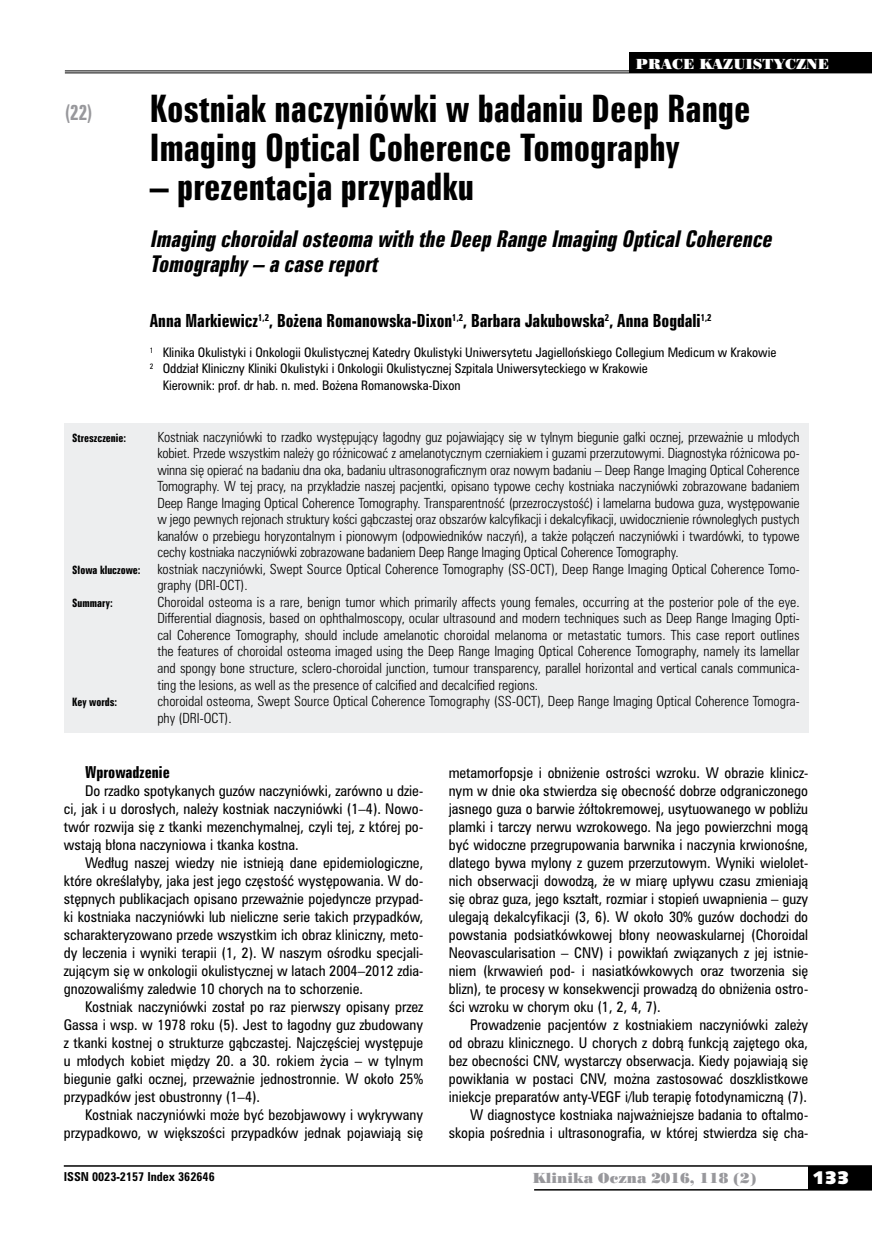
<style>
.page{position:relative;width:872px;height:1234px;background:#fff}
.page>*{position:absolute;margin:0;border:0;box-sizing:border-box;transform-origin:0 0}
.t1{font:34.5px/39px "Zurich Bd X Cn PL";color:#000}
.t2{font:italic 21px/25.5px "Zurich Bd X Cn PL";color:#000}
.t3{font:19.5px "Zurich Bd X Cn PL";color:#98989c;scale:.9 1}
.t4{font:18px "Humanst 531 U Blk PL";color:#fff}
.t5{font:16.5px "Zurich Bd X Cn PL";color:#000}
.t6{font:15px "Zurich Bd X Cn PL";color:#000}
.t7{font:13.5px/18px "Zurich Cn PL";color:#000;text-align:justify}
.t8{font:13.5px "Poster Bodoni PL";color:#98989c}
.t9{font:13.5px "Poster Bodoni PL";color:#fff}
.t10{font:12.75px/16.5px "Zurich Lt Cn PL";color:#000;text-align:justify}
.t11{font:12px "Zurich Cn PL";color:#000}
.t12{font:700 11.25px "Zurich Cn PL";color:#000}
.t13{font:10.5px "Zurich Bd X Cn PL";color:#000}
</style>
<div class="page">
<div style="left:808px;top:1165px;width:64px;height:24px;background:#000"></div>
<hr style="left:64px;top:1164px;width:808px;height:2px;background:#000">
<hr style="left:534px;top:1188px;width:338px;height:2px;background:#000">
<div style="left:64px;top:423px;width:744px;height:309px;background:#edeeef"></div>
<hr style="left:65px;top:70px;width:807px;height:1px;background:#000">
<hr style="left:65px;top:72px;width:807px;height:1px;background:#000">
<div style="left:629px;top:53px;width:243px;height:20px;background:#000"></div>
<h3 class="t3" style="left:65px;top:100px;width:32px">(22)</h3>
<p class="t9" style="left:636px;top:55px;width:195px">PRACE KAZUISTYCZNE</p>
<h1 class="t1" style="left:150px;top:89px;width:602px">Kostniak naczyniówki w badaniu Deep Range<br>Imaging Optical Coherence Tomography</h1>
<h1 class="t1" style="left:150px;top:167px;width:326px">– prezentacja przypadku</h1>
<h2 class="t2" style="left:150px;top:226px;width:628px">Imagingchoroidalosteomawith the DeepRange ImagingOpticalCoherence<br>Tomography– acase report</h2>
<p class="t5" style="left:150px;top:310px;width:563px">Anna Markiewicz<sup>1,2</sup>, Bożena Romanowska-Dixon<sup>1,2</sup>, Barbara Jakubowska<sup>2</sup>, Anna Bogdali<sup>1,2</sup></p>
<p class="t11" style="left:150px;top:344px;width:628px"><sup>1</sup> Klinika Okulistyki i Onkologii Okulistycznej Katedry Okulistyki Uniwersytetu Jagiellońskiego Collegium Medicum w Krakowie</p>
<p class="t11" style="left:150px;top:360px;width:499px"><sup>2</sup> Oddział Kliniczny Kliniki Okulistyki i Onkologii Okulistycznej Szpitala Uniwersyteckiego w Krakowie</p>
<p class="t11" style="left:163px;top:377px;width:299px">Kierownik: prof. dr hab. n. med. Bożena Romanowska-Dixon</p>
<p class="t13" style="left:72px;top:431px;width:55px">Streszczenie:</p>
<p class="t10" style="left:157px;top:428px;width:644px">Kostniak naczyniówki to rzadko występujący łagodny guz pojawiający się w tylnym biegunie gałki ocznej, przeważnie u młodych kobiet. Przede wszystkim należy go różnicować z amelanotycznym czerniakiem i guzami przerzutowymi. Diagnostyka różnicowa po&shy;winna się opierać na badaniu dna oka, badaniu ultrasonograficznym oraz nowym badaniu – Deep Range Imaging Optical Coherence Tomography. W tej pracy, na przykładzie naszej pacjentki, opisano typowe cechy kostniaka naczyniówki zobrazowane badaniem Deep Range Imaging Optical Coherence Tomography. Transparentność (przezroczystość) i lamelarna budowa guza, występowanie w jego pewnych rejonach struktury kości gąbczastej oraz obszarów kalcyfikacji i dekalcyfikacji, uwidocznienie równoległych pustych kanałów o przebiegu horyzontalnym i pionowym (odpowiedników naczyń), a także połączeń naczyniówki i twardówki, to typowe cechy kostniaka naczyniówki zobrazowane badaniem Deep Range Imaging Optical Coherence Tomography.</p>
<p class="t13" style="left:72px;top:563px;width:70px">Słowa kluczowe:</p>
<p class="t10" style="left:157px;top:560px;width:644px">kostniak naczyniówki, Swept Source Optical Coherence Tomography (SS-OCT), Deep Range Imaging Optical Coherence Tomo&shy;graphy (DRI-OCT).</p>
<p class="t13" style="left:72px;top:596px;width:42px">Summary:</p>
<p class="t10" style="left:157px;top:593px;width:644px">Choroidal osteoma is a rare, benign tumor which primarily affects young females, occurring at the posterior pole of the eye.<br>Differential diagnosis, based on ophthalmoscopy, ocular ultrasound and modern techniques such as Deep Range Imaging Opti&shy;cal Coherence Tomography, should include amelanotic choroidal melanoma or metastatic tumors. This case report outlines the features of choroidal osteoma imaged using the Deep Range Imaging Optical Coherence Tomography, namely its lamellar and spongy bone structure, sclero-choroidal junction, tumour transparency, parallel horizontal and vertical canals communica&shy;ting the lesions, as well as the presence of calcified and decalcified regions.</p>
<p class="t13" style="left:72px;top:695px;width:46px">Key words:</p>
<p class="t10" style="left:157px;top:692px;width:644px">choroidal osteoma, Swept Source Optical Coherence Tomography (SS-OCT), Deep Range Imaging Optical Coherence Tomogra&shy;phy (DRI-OCT).</p>
<p class="t6" style="left:85px;top:762px;width:86px">Wprowadzenie</p>
<p class="t7" style="left:64px;top:781px;width:361px;text-indent:21px">Do rzadko spotykanych guzów naczyniówki, zarówno u dzie&shy;ci, jak i u dorosłych, należy kostniak naczyniówki (1–4). Nowo&shy;twór rozwija się z tkanki mezenchymalnej, czyli tej, z której po&shy;wstają błona naczyniowa i tkanka kostna.</p>
<p class="t7" style="left:64px;top:853px;width:361px;text-indent:21px">Według naszej wiedzy nie istnieją dane epidemiologiczne, które określałyby, jaka jest jego częstość występowania. W do&shy;stępnych publikacjach opisano przeważnie pojedyncze przypad&shy;ki kostniaka naczyniówki lub nieliczne serie takich przypadków, scharakteryzowano przede wszystkim ich obraz kliniczny, meto&shy;dy leczenia i wyniki terapii (1, 2). W naszym ośrodku specjali&shy;zującym się w onkologii okulistycznej w latach 2004–2012 zdia&shy;gnozowaliśmy zaledwie 10 chorych na to schorzenie.</p>
<p class="t7" style="left:64px;top:997px;width:361px;text-indent:21px">Kostniak naczyniówki został po raz pierwszy opisany przez Gassa i wsp. w 1978 roku (5). Jest to łagodny guz zbudowany z tkanki kostnej o strukturze gąbczastej. Najczęściej występuje u młodych kobiet między 20. a 30. rokiem życia – w tylnym biegunie gałki ocznej, przeważnie jednostronnie. W około 25% przypadków jest obustronny (1–4).</p>
<p class="t7" style="left:64px;top:1105px;width:361px;text-align:right">Kostniak naczyniówki może być bezobjawowy i wykrywany przypadkowo, w większości przypadków jednak pojawiają się</p>
<p class="t7" style="left:449px;top:763px;width:361px">metamorfopsje i obniżenie ostrości wzroku. W obrazie klinicz&shy;nym w dnie oka stwierdza się obecność dobrze odgraniczonego jasnego guza o barwie żółtokremowej, usytuowanego w pobliżu plamki i tarczy nerwu wzrokowego. Na jego powierzchni mogą być widoczne przegrupowania barwnika i naczynia krwionośne, dlatego bywa mylony z guzem przerzutowym. Wyniki wielolet&shy;nich obserwacji dowodzą, że w miarę upływu czasu zmieniają się obraz guza, jego kształt, rozmiar i stopień uwapnienia – guzy ulegają dekalcyfikacji (3, 6). W około 30% guzów dochodzi do powstania podsiatkówkowej błony neowaskularnej (Choroidal Neovascularisation – CNV) i powikłań związanych z jej istnie&shy;niem (krwawień pod- i nasiatkówkowych oraz tworzenia się blizn), te procesy w konsekwencji prowadzą do obniżenia ostro&shy;ści wzroku w chorym oku (1, 2, 4, 7).</p>
<p class="t7" style="left:449px;top:1015px;width:361px;text-align:right">Prowadzenie pacjentów z kostniakiem naczyniówki zależy<br>od obrazu klinicznego. U chorych z dobrą funkcją zajętego oka, bez obecności CNV, wystarczy obserwacja. Kiedy pojawiają się powikłania w postaci CNV, można zastosować doszklistkowe iniekcje preparatów anty-VEGF i/lub terapię fotodynamiczną (7).<br>W diagnostyce kostniaka najważniejsze badania to oftalmo&shy;skopia pośrednia i ultrasonografia, w której stwierdza się cha-</p>
<p class="t12" style="left:64px;top:1168px;width:152px">ISSN 0023-2157 Index 362646</p>
<p class="t8" style="left:532px;top:1168px;width:225px">Klinika Oczna 2016, 118 (2)</p>
<h3 class="t4" style="left:812px;top:1165px;width:38px">133</h3>
</div>
